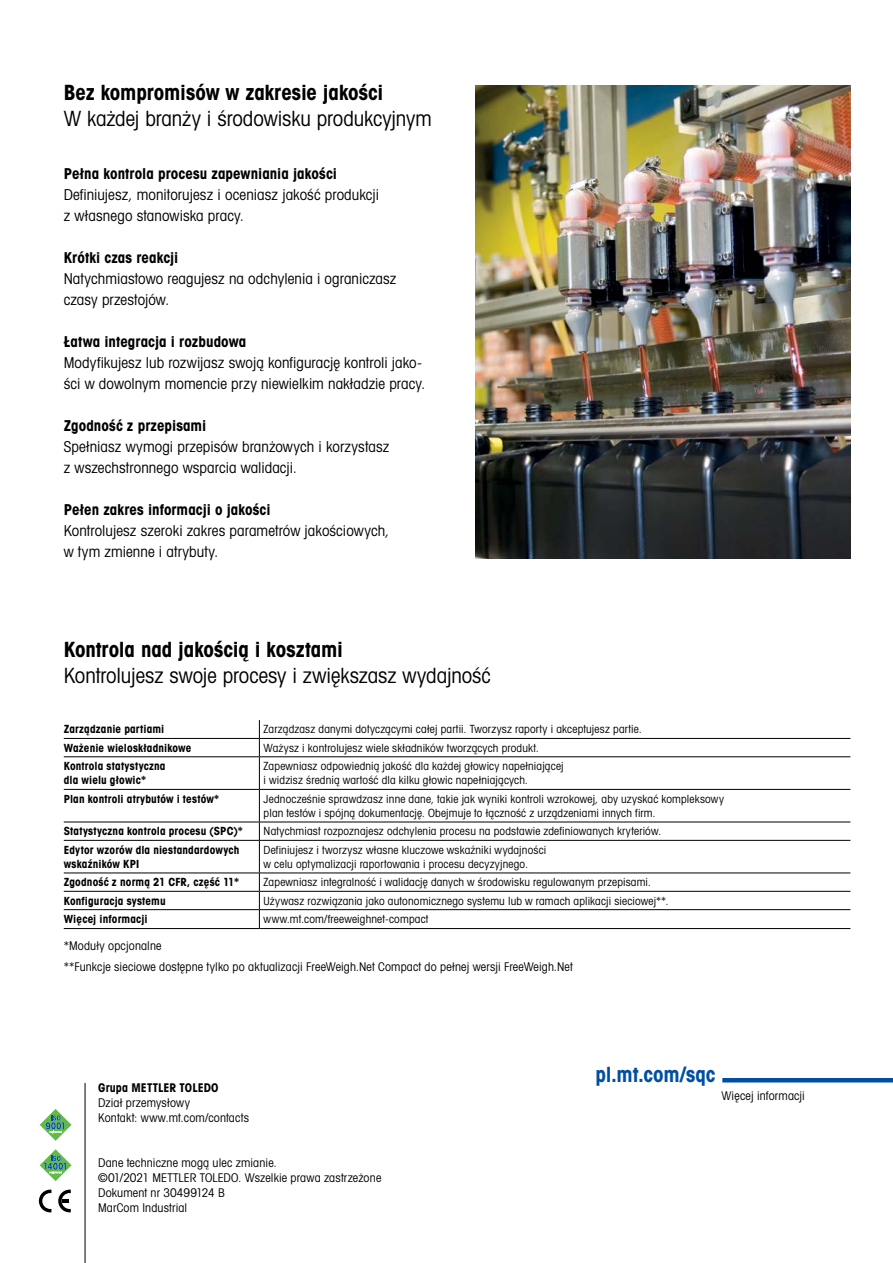
<style>
.page{position:relative;width:893px;height:1263px;background:#fff}
.page>*{position:absolute;margin:0;border:0;box-sizing:border-box;transform-origin:0 0}
.t1{font:21px "Avant Gardefor MT Bk";letter-spacing:-.005em;color:#000}
.t2{font:21px "Avant Gardefor MT Bd";letter-spacing:-.005em;color:#000}
.t3{font:21px "Avant Gardefor MT Bd";letter-spacing:-.005em;color:#004fa3}
.t4{font:15px/21px "Avant Gardefor MT Bk";letter-spacing:.005em;color:#000}
.t5{font:15px "Avant Gardefor MT Bd";letter-spacing:.005em;color:#000}
.t6{font:12px/15px "Avant Gardefor MT Bk";letter-spacing:.01em;color:#000}
.t7{font:12px "Avant Gardefor MT Bd";letter-spacing:.005em;color:#000}
.t8{font:11.25px/14.2px "Avant Gardefor MT Bk";letter-spacing:.015em;color:#000}
.t9{font:11.25px/14.2px "Avant Gardefor MT Bd";letter-spacing:.015em;color:#000}
</style>
<div class="page">
<hr style="left:722px;top:1078px;width:171px;height:4px;background:#004fa3">
<hr style="left:85px;top:1083px;width:1px;height:180px;background:#000">
<svg style="left:40px;top:1109px;width:32px;height:32px"></svg>
<svg style="left:40px;top:1149px;width:32px;height:32px"></svg>
<svg style="left:39px;top:1189px;width:12px;height:23px"></svg>
<svg style="left:58px;top:1189px;width:13px;height:23px"></svg>
<img style="left:476px;top:85px;width:374px;height:473px">
<hr style="left:64px;top:738px;width:195px;height:1px;background:#000">
<hr style="left:259px;top:738px;width:591px;height:1px;background:#000">
<svg style="left:259px;top:720px;width:1px;height:36px"></svg>
<hr style="left:64px;top:756px;width:195px;height:1px;background:#000">
<hr style="left:259px;top:756px;width:591px;height:1px;background:#000">
<hr style="left:259px;top:757px;width:1px;height:32px;background:#000">
<hr style="left:64px;top:789px;width:195px;height:1px;background:#000">
<hr style="left:259px;top:789px;width:591px;height:1px;background:#000">
<hr style="left:259px;top:790px;width:1px;height:32px;background:#000">
<hr style="left:64px;top:822px;width:195px;height:1px;background:#000">
<hr style="left:259px;top:822px;width:591px;height:1px;background:#000">
<svg style="left:259px;top:822px;width:1px;height:18px"></svg>
<hr style="left:64px;top:840px;width:195px;height:1px;background:#000">
<hr style="left:259px;top:840px;width:591px;height:1px;background:#000">
<hr style="left:259px;top:841px;width:1px;height:31px;background:#000">
<hr style="left:64px;top:872px;width:195px;height:1px;background:#000">
<hr style="left:259px;top:872px;width:591px;height:1px;background:#000">
<hr style="left:64px;top:891px;width:195px;height:1px;background:#000">
<hr style="left:259px;top:891px;width:591px;height:1px;background:#000">
<hr style="left:64px;top:909px;width:195px;height:1px;background:#000">
<hr style="left:259px;top:909px;width:591px;height:1px;background:#000">
<svg style="left:259px;top:873px;width:1px;height:55px"></svg>
<hr style="left:64px;top:928px;width:195px;height:1px;background:#000">
<hr style="left:259px;top:928px;width:591px;height:1px;background:#000">
<h1 class="t2" style="left:64px;top:79px;width:321px">Bez kompromisów w zakresie jakości</h1>
<h1 class="t1" style="left:64px;top:105px;width:369px">W każdej branży i środowisku produkcyjnym</h1>
<h2 class="t5" style="left:64px;top:164px;width:275px">Pełna kontrola procesu zapewniania jakości</h2>
<h2 class="t4" style="left:64px;top:184px;width:317px">Definiujesz, monitorujesz i oceniasz jakość produkcji z własnego stanowiska pracy.</h2>
<h2 class="t5" style="left:64px;top:248px;width:116px">Krótki czas reakcji</h2>
<h2 class="t4" style="left:64px;top:268px;width:334px">Natychmiastowo reagujesz na odchylenia i ograniczasz czasy przestojów.</h2>
<h2 class="t5" style="left:64px;top:332px;width:184px">Łatwa integracja i rozbudowa</h2>
<h2 class="t4" style="left:64px;top:352px;width:363px">Modyfikujesz lub rozwijasz swoją konfigurację kontroli jako&shy;ści w dowolnym momencie przy niewielkim nakładzie pracy.</h2>
<h2 class="t5" style="left:64px;top:416px;width:144px">Zgodność z przepisami</h2>
<h2 class="t4" style="left:64px;top:436px;width:327px">Spełniasz wymogi przepisów branżowych i korzystasz z wszechstronnego wsparcia walidacji.</h2>
<h2 class="t5" style="left:64px;top:500px;width:208px">Pełen zakres informacji o jakości</h2>
<h2 class="t4" style="left:64px;top:520px;width:327px">Kontrolujesz szeroki zakres parametrów jakościowych, w tym zmienne i atrybuty.</h2>
<h1 class="t2" style="left:64px;top:636px;width:281px">Kontrola nad jakością i kosztami</h1>
<h1 class="t1" style="left:64px;top:662px;width:428px">Kontrolujesz swoje procesy i zwiększasz wydajność</h1>
<p class="t9" style="left:64px;top:722px;width:102px">Zarządzanie partiami</p>
<p class="t8" style="left:264px;top:722px;width:380px">Zarządzasz danymi dotyczącymi całej partii. Tworzysz raporty i akceptujesz partie.</p>
<p class="t9" style="left:64px;top:740px;width:129px">Ważenie wieloskładnikowe</p>
<p class="t8" style="left:264px;top:740px;width:277px">Ważysz i kontrolujesz wiele składników tworzących produkt.</p>
<p class="t9" style="left:64px;top:759px;width:103px">Kontrola statystyczna dla wielu głowic*</p>
<p class="t8" style="left:264px;top:759px;width:302px">Zapewniasz odpowiednią jakość dla każdej głowicy napełniającej i widzisz średnią wartość dla kilku głowic napełniających.</p>
<p class="t9" style="left:64px;top:791px;width:157px">Plan kontroli atrybutów i testów*</p>
<p class="t8" style="left:264px;top:791px;width:462px">Jednocześnie sprawdzasz inne dane, takie jak wyniki kontroli wzrokowej, aby uzyskać kompleksowy plan testów i spójną dokumentację. Obejmuje to łączność z urządzeniami innych firm.</p>
<p class="t9" style="left:64px;top:824px;width:181px">Statystyczna kontrola procesu (SPC)*</p>
<p class="t8" style="left:264px;top:824px;width:399px">Natychmiast rozpoznajesz odchylenia procesu na podstawie zdefiniowanych kryteriów.</p>
<p class="t9" style="left:64px;top:842px;width:177px">Edytor wzorów dla niestandardowych wskaźników KPI</p>
<p class="t8" style="left:264px;top:842px;width:284px">Definiujesz i tworzysz własne kluczowe wskaźniki wydajności w celu optymalizacji raportowania i procesu decyzyjnego.</p>
<p class="t9" style="left:64px;top:875px;width:177px">Zgodność z normą 21 CFR, część 11*</p>
<p class="t8" style="left:264px;top:875px;width:389px">Zapewniasz integralność i walidację danych w środowisku regulowanym przepisami.</p>
<p class="t9" style="left:64px;top:893px;width:103px">Konfiguracja systemu</p>
<p class="t8" style="left:264px;top:893px;width:407px">Używasz rozwiązania jako autonomicznego systemu lub w ramach aplikacji sieciowej**.</p>
<p class="t9" style="left:64px;top:911px;width:85px">Więcej informacji</p>
<p class="t8" style="left:264px;top:911px;width:166px">www.mt.com/freeweighnet-compact</p>
<p class="t6" style="left:64px;top:935px;width:510px;line-height:21px">*Moduły opcjonalne<br>**Funkcje sieciowe dostępne tylko po aktualizacji FreeWeigh.Net Compact do pełnej wersji FreeWeigh.Net</p>
<p class="t7" style="left:98px;top:1080px;width:122px">Grupa METTLER TOLEDO</p>
<p class="t6" style="left:98px;top:1095px;width:152px">Dział przemysłowy<br>Kontakt: www.mt.com/contacts</p>
<p class="t6" style="left:98px;top:1155px;width:285px">Dane techniczne mogą ulec zmianie.<br>©01/2021 METTLER TOLEDO. Wszelkie prawa zastrzeżone<br>Dokument nr 30499124 B<br>MarCom Industrial</p>
<h1 class="t3" style="left:595px;top:1061px;width:121px">pl.mt.com/sqc</h1>
<p class="t6" style="left:721px;top:1087px;width:85px">Więcej informacji</p>
</div>
